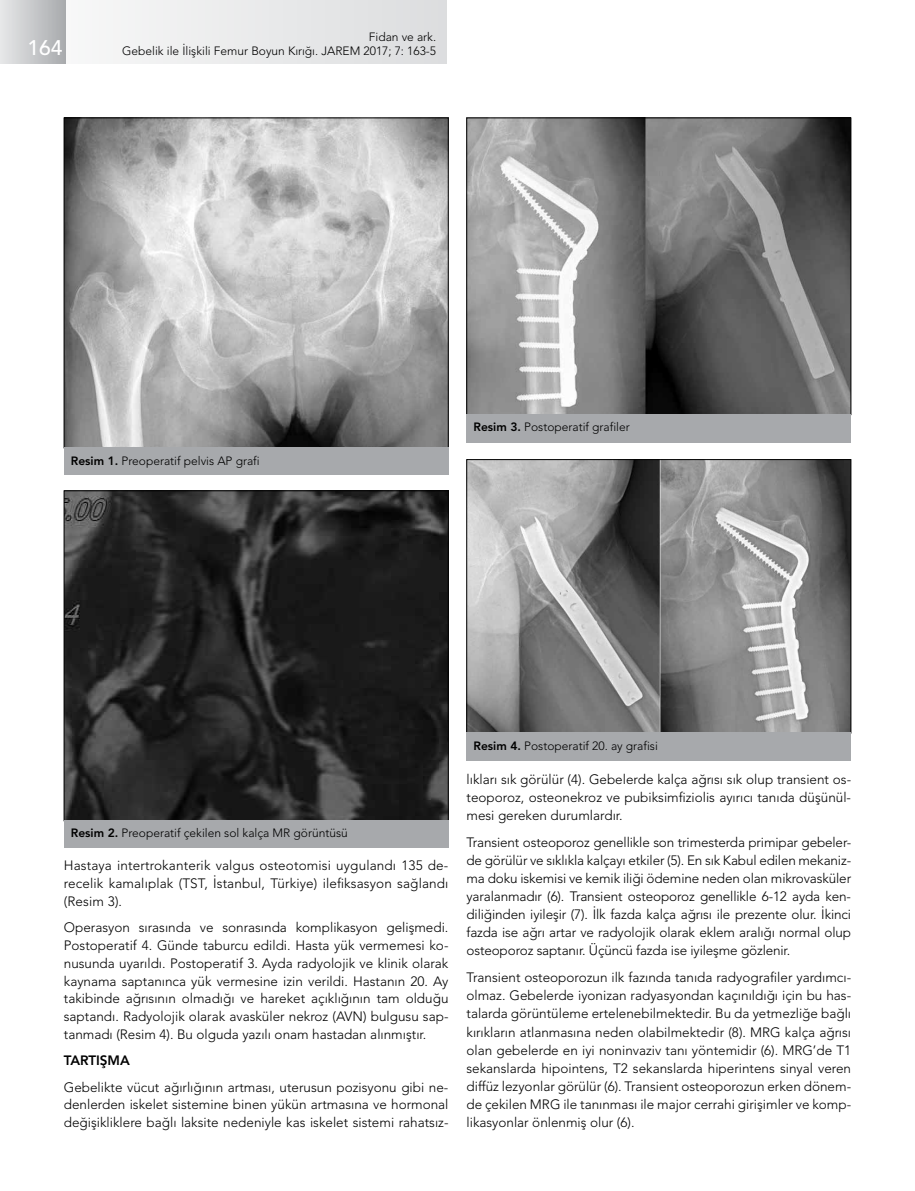
<style>
.page{position:relative;width:915px;height:1191px;background:#fff}
.page>*{position:absolute;margin:0;border:0;box-sizing:border-box;transform-origin:0 0}
.t1{font:500 21px "Avenir LT Std";color:#fff}
.t2{font:300 13.5px/18.1px "Avenir LT Std";color:#000;text-align:justify}
.t3{font:800 13.5px "Avenir LT Std";color:#000}
.t4{font:300 12px/14.4px "Avenir LT Std";color:#000;text-align:right}
.s1{font-weight:800}
</style>
<div class="page">
<div style="left:3px;top:0;width:443px;height:64px;background:linear-gradient(to bottom,#e9eaeb,#e9eaeb)"></div>
<div style="left:0;top:0;width:65px;height:64px;background:linear-gradient(to right,#e7e8e9,#a9abae)"></div>
<img style="left:66px;top:120px;width:380px;height:326px">
<div style="left:64px;top:447px;width:384px;height:27px;background:#a7a9ac"></div>
<img style="left:468px;top:120px;width:380px;height:293px">
<div style="left:466px;top:118px;width:384px;height:297px;border:1px solid #000"></div>
<div style="left:466px;top:414px;width:384px;height:28px;background:#a7a9ac"></div>
<img style="left:66px;top:492px;width:380px;height:327px">
<div style="left:64px;top:820px;width:384px;height:27px;background:#a7a9ac"></div>
<img style="left:468px;top:461px;width:380px;height:270px">
<div style="left:466px;top:459px;width:384px;height:274px;border:1px solid #000"></div>
<div style="left:466px;top:732px;width:384px;height:28px;background:#a7a9ac"></div>
<h1 class="t1" style="left:27px;top:35px;width:37px">164</h1>
<p class="t4" style="left:122px;top:29px;width:315px">Fidan ve ark.<br>Gebelik ile İlişkili Femur Boyun Kırığı. JAREM 2017; 7: 163-5</p>
<p class="t4" style="left:71px;top:453px;width:190px"><span class="s1">Resim 1.</span> Preoperatif pelvis AP grafi</p>
<p class="t4" style="left:473px;top:420px;width:158px"><span class="s1">Resim 3.</span> Postoperatif grafiler</p>
<p class="t4" style="left:71px;top:826px;width:278px"><span class="s1">Resim 2.</span> Preoperatif çekilen sol kalça MR görüntüsü</p>
<p class="t2" style="left:64px;top:856px;width:386px">Hastaya intertrokanterik valgus osteotomisi uygulandı 135 de&shy;recelik kamalıplak (TST, İstanbul, Türkiye) ilefiksasyon sağlandı (Resim 3).</p>
<p class="t2" style="left:64px;top:918px;width:386px">Operasyon sırasında ve sonrasında komplikasyon gelişmedi.<br>Postoperatif 4. Günde taburcu edildi. Hasta yük vermemesi ko&shy;nusunda uyarıldı. Postoperatif 3. Ayda radyolojik ve klinik olarak kaynama saptanınca yük vermesine izin verildi. Hastanın 20. Ay takibinde ağrısının olmadığı ve hareket açıklığının tam olduğu saptandı. Radyolojik olarak avasküler nekroz (AVN) bulgusu sap&shy;tanmadı (Resim 4). Bu olguda yazılı onam hastadan alınmıştır.</p>
<p class="t3" style="left:64px;top:1052px;width:68px">TARTIŞMA</p>
<p class="t2" style="left:64px;top:1078px;width:386px">Gebelikte vücut ağırlığının artması, uterusun pozisyonu gibi ne&shy;denlerden iskelet sistemine binen yükün artmasına ve hormonal değişikliklere bağlı laksite nedeniyle kas iskelet sistemi rahatsız-</p>
<p class="t4" style="left:473px;top:738px;width:186px"><span class="s1">Resim 4.</span> Postoperatif 20. ay grafisi</p>
<p class="t2" style="left:466px;top:770px;width:386px">lıkları sık görülür (4). Gebelerde kalça ağrısı sık olup transient os&shy;teoporoz, osteonekroz ve pubiksimfiziolis ayırıcı tanıda düşünül&shy;mesi gereken durumlardır.</p>
<p class="t2" style="left:466px;top:833px;width:386px">Transient osteoporoz genellikle son trimesterda primipar gebeler&shy;de görülür ve sıklıkla kalçayı etkiler (5). En sık Kabul edilen mekaniz&shy;ma doku iskemisi ve kemik iliği ödemine neden olan mikrovasküler yaralanmadır (6). Transient osteoporoz genellikle 6-12 ayda ken&shy;diliğinden iyileşir (7). İlk fazda kalça ağrısı ile prezente olur. İkinci fazda ise ağrı artar ve radyolojik olarak eklem aralığı normal olup osteoporoz saptanır. Üçüncü fazda ise iyileşme gözlenir.</p>
<p class="t2" style="left:466px;top:968px;width:386px">Transient osteoporozun ilk fazında tanıda radyografiler yardımcı&shy;olmaz. Gebelerde iyonizan radyasyondan kaçınıldığı için bu has&shy;talarda görüntüleme ertelenebilmektedir. Bu da yetmezliğe bağlı kırıkların atlanmasına neden olabilmektedir (8). MRG kalça ağrısı olan gebelerde en iyi noninvaziv tanı yöntemidir (6). MRG’de T1 sekanslarda hipointens, T2 sekanslarda hiperintens sinyal veren diffüz lezyonlar görülür (6). Transient osteoporozun erken dönem&shy;de çekilen MRG ile tanınması ile major cerrahi girişimler ve komp&shy;likasyonlar önlenmiş olur (6).</p>
</div>
